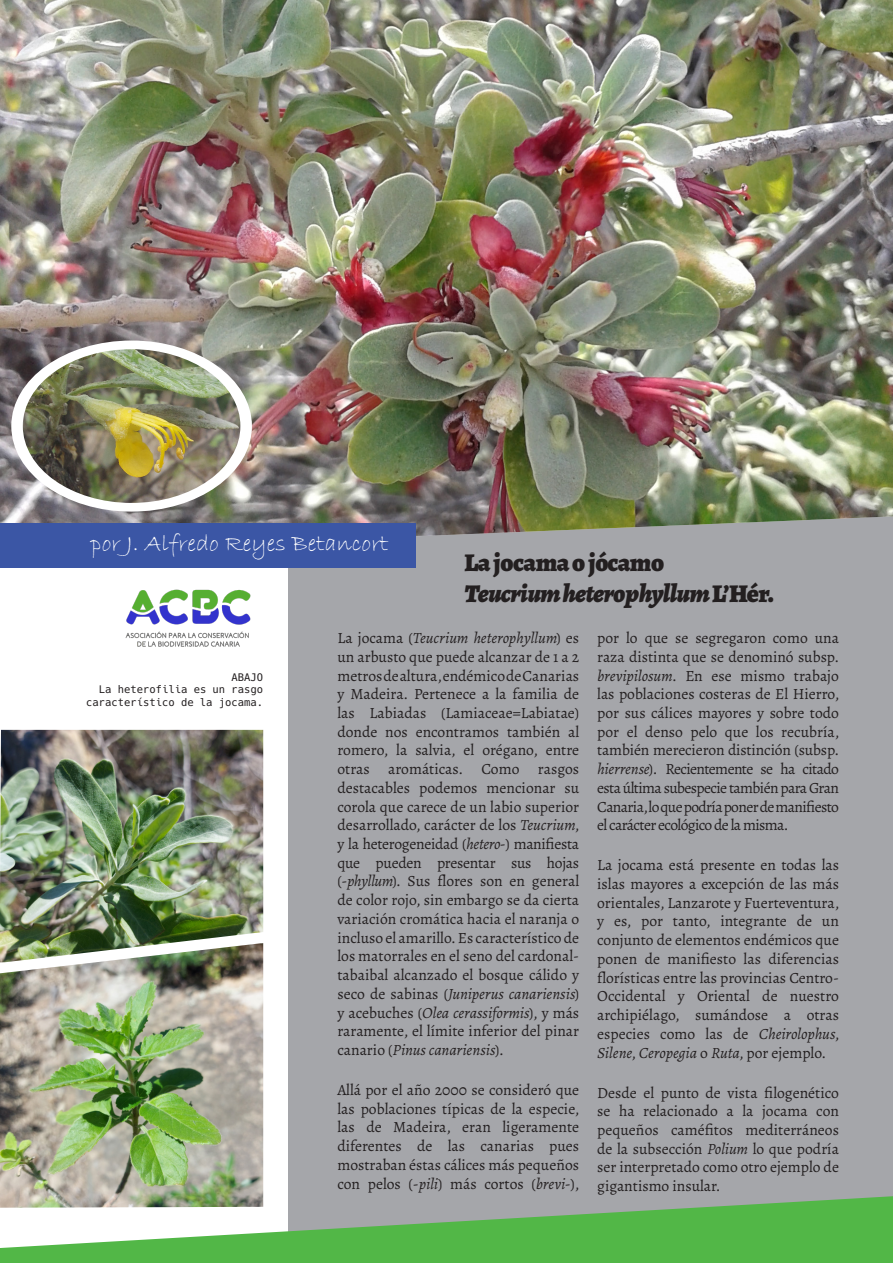
<style>
.page{position:relative;width:893px;height:1263px;background:#fff}
.page>*{position:absolute;margin:0;border:0;box-sizing:border-box;transform-origin:0 0}
.t1{font:900 25.5px/30.6px "Alegreya";letter-spacing:-.025em;color:#231f20}
.t2{font:24px "Bradley Hand ITC";color:#fff}
.Helvetica{font:15.6px/18.8px "Alegreya";color:#231f20;text-align:justify}
.t3{font:10.5px/12.6px "Hack";color:#231f20;text-align:right}
.s1{font-style:italic}
</style>
<div class="page">
<div style="left:288px;top:0;width:605px;height:1254px;background:#a5a6aa"></div>
<svg style="left:0;top:1196px;width:893px;height:67px;fill:#52b747"></svg>
<img style="left:0;top:0;width:893px;height:554px">
<img style="left:0;top:962px;width:263px;height:246px">
<img style="left:0;top:730px;width:263px;height:232px">
<div style="left:0;top:523px;width:415px;height:44px;background:#3b56a5"></div>
<div style="left:11px;top:340px;width:241px;height:172px;background:#fff;border-radius:50%"></div>
<img style="left:23px;top:349px;width:217px;height:154px">
<img style="left:125px;top:589px;width:126px;height:58px">
<p class="t2" style="left:91px;top:528px;width:299px">por J. Alfredo Reyes Betancort</p>
<p class="t1" style="left:464px;top:546px;width:311px">La jocama o jócamo<br><span class="s1">Teucrium heterophyllum</span> L’Hér.</p>
<p class="t3" style="left:86px;top:683px;width:178px">La heterofilia es un rasgo característico de la jocama.</p>
<p class="Helvetica" style="left:337px;top:628px;width:244px">La jocama (<span class="s1">Teucrium heterophyllum</span>) es un arbusto que puede alcanzar de 1 a 2 metros de altura, endémico de Canarias y Madeira. Pertenece a la familia de las Labiadas (Lamiaceae=Labiatae) donde nos encontramos también al romero, la salvia, el orégano, entre otras aromáticas. Como rasgos destacables podemos mencionar su corola que carece de un labio superior desarrollado, carácter de los <span class="s1">Teucrium</span>, y la heterogeneidad (<span class="s1">hetero</span>-) manifiesta que pueden presentar sus hojas (-<span class="s1">phyllum</span>). Sus flores son en general de color rojo, sin embargo se da cierta variación cromática hacia el naranja o incluso el amarillo. Es característico de los matorrales en el seno del cardonal&shy;tabaibal alcanzado el bosque cálido y seco de sabinas (<span class="s1">Juniperus canariensis</span>) y acebuches (<span class="s1">Olea cerassiformis</span>), y más raramente, el límite inferior del pinar canario (<span class="s1">Pinus canariensis</span>).</p>
<p class="Helvetica" style="left:337px;top:1080px;width:244px">Allá por el año 2000 se consideró que las poblaciones típicas de la especie, las de Madeira, eran ligeramente diferentes de las canarias pues mostraban éstas cálices más pequeños con pelos (-<span class="s1">pili</span>) más cortos (<span class="s1">brevi</span>-),</p>
<p class="Helvetica" style="left:597px;top:628px;width:244px">por lo que se segregaron como una raza distinta que se denominó subsp. <span class="s1">brevipilosum</span>. En ese mismo trabajo las poblaciones costeras de El Hierro, por sus cálices mayores y sobre todo por el denso pelo que los recubría, también merecieron distinción (subsp. <span class="s1">hierrense</span>). Recientemente se ha citado esta última subespecie también para Gran Canaria, lo que podría poner de manifiesto el carácter ecológico de la misma.</p>
<p class="Helvetica" style="left:597px;top:856px;width:244px">La jocama está presente en todas las islas mayores a excepción de las más orientales, Lanzarote y Fuerteventura, y es, por tanto, integrante de un conjunto de elementos endémicos que ponen de manifiesto las diferencias florísticas entre las provincias Centro-Occidental y Oriental de nuestro archipiélago, sumándose a otras especies como las de <span class="s1">Cheirolophus</span>, <span class="s1">Silene</span>, <span class="s1">Ceropegia</span> o <span class="s1">Ruta</span>, por ejemplo.</p>
<p class="Helvetica" style="left:597px;top:1083px;width:243px">Desde el punto de vista filogenético se ha relacionado a la jocama con pequeños caméfitos mediterráneos de la subsección <span class="s1">Polium</span> lo que podría ser interpretado como otro ejemplo de gigantismo insular.</p>
</div>
